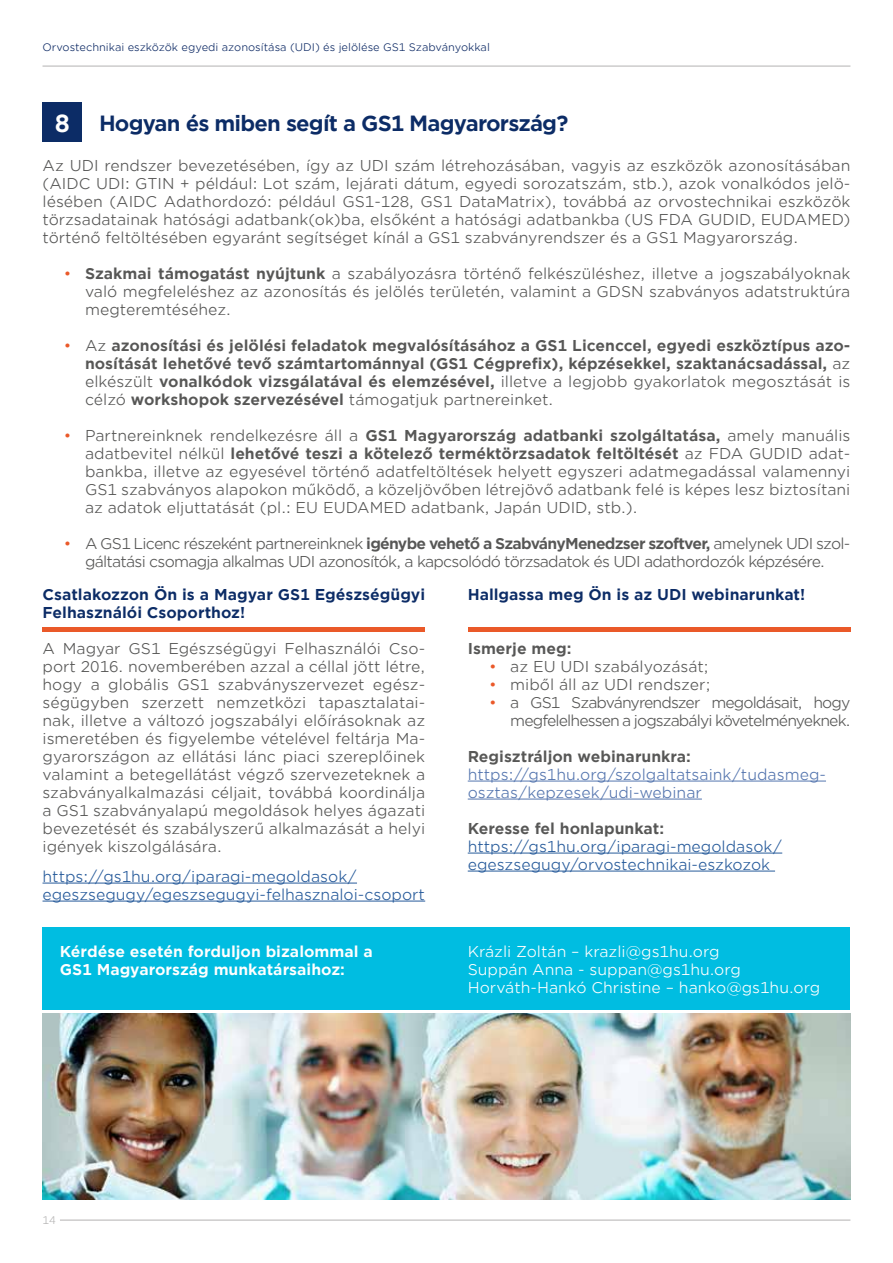
<style>
.page{position:relative;width:893px;height:1263px;background:#fff}
.page>*{position:absolute;margin:0;border:0;box-sizing:border-box;transform-origin:0 0}
.t1{font:700 21px "Gotham Office";letter-spacing:-.04em;color:#0c2c66}
.t2{font:15px/18px "Gotham Office";letter-spacing:-.025em;color:#575756;text-align:justify}
.t3{font:700 15px/18px "Gotham Office";color:#575756;text-align:justify}
.t4{font:15px/18px "Gotham Office";letter-spacing:-.05em;color:#575756;text-align:center}
.t5{font:15px/18px "Gotham Office";color:#275b9b}
.t6{font:700 15px/18px "Gotham Office";color:#0c2c66}
.t7{font:15px/18px "Gotham Office";color:#fff}
.t8{font:15px/18px "Gotham Office";letter-spacing:-.06em;color:#575756;text-align:right}
.t9{font:15px/18px "Gotham Office";color:#5576af}
.t10{font:700 15px/18px "Gotham Office";color:#fff}
.t11{font:15px "Gotham Office";color:#575756}
.t12{font:10.5px "Gotham Office";color:#102c66}
.t13{font:10.5px "Gotham Office";color:#b3b2b2}
.s1{font-size:24px;color:#fff}
.s2{color:#ea5929}
.s3{font-weight:700}
.s4{font-weight:400;color:#ea5929}
.s5{font-weight:400}
</style>
<div class="page">
<hr style="left:43px;top:66px;width:807px;height:1px;background:#b3b2b2">
<hr style="left:60px;top:1220px;width:790px;height:1px;background:#b3b2b2">
<div style="left:43px;top:927px;width:807px;height:83px;background:#00bde1"></div>
<div style="left:43px;top:102px;width:39px;height:40px;background:#0c2c66"></div>
<hr style="left:43px;top:883px;width:314px;height:1px;background:#275b9b">
<hr style="left:43px;top:901px;width:382px;height:1px;background:#275b9b">
<hr style="left:468px;top:781px;width:358px;height:1px;background:#5576af">
<hr style="left:468px;top:799px;width:234px;height:1px;background:#5576af">
<hr style="left:468px;top:853px;width:314px;height:1px;background:#275b9b">
<hr style="left:468px;top:871px;width:307px;height:1px;background:#275b9b">
<hr style="left:43px;top:628px;width:382px;height:4px;background:#ea5929">
<hr style="left:468px;top:628px;width:382px;height:4px;background:#ea5929">
<img style="left:43px;top:1014px;width:807px;height:185px">
<p class="t12" style="left:43px;top:40px;width:449px">Orvostechnikai eszközök egyedi azonosítása (UDI) és jelölése GS1 Szabványokkal</p>
<h1 class="t1" style="left:55px;top:108px;width:515px"><span class="s1">8</span> Hogyan és miben segít a GS1 Magyarország?</h1>
<p class="t2" style="left:43px;top:156px;width:809px">Az UDI rendszer bevezetésében, így az UDI szám létrehozásában, vagyis az eszközök azonosításában (AIDC UDI: GTIN + például: Lot szám, lejárati dátum, egyedi sorozatszám, stb.), azok vonalkódos jelö&shy;lésében (AIDC Adathordozó: például GS1-128, GS1 DataMatrix), továbbá az orvostechnikai eszközök törzsadatainak hatósági adatbank(ok)ba, elsőként a hatósági adatbankba (US FDA GUDID, EUDAMED) történő feltöltésében egyaránt segítséget kínál a GS1 szabványrendszer és a GS1 Magyarország.</p>
<p class="t2" style="left:85px;top:264px;width:767px;text-indent:-21px"><span class="s2">•</span> <span class="s3">Szakmai támogatást nyújtunk</span> a szabályozásra történő felkészüléshez, illetve a jogszabályoknak való megfeleléshez az azonosítás és jelölés területén, valamint a GDSN szabványos adatstruktúra megteremtéséhez.</p>
<p class="t3" style="left:85px;top:336px;width:767px;text-indent:-21px"><span class="s4">•</span> <span class="s5">Az</span> azonosítási és jelölési feladatok megvalósításához a GS1 Licenccel, egyedi eszköztípus azo&shy;nosítását lehetővé tevő számtartománnyal (GS1 Cégprefix), képzésekkel, szaktanácsadással, <span class="s5">az elkészült</span> vonalkódok vizsgálatával és elemzésével, <span class="s5">illetve a legjobb gyakorlatok megosztását is célzó</span> workshopok szervezésével <span class="s5">támogatjuk partnereinket.</span></p>
<p class="t2" style="left:85px;top:426px;width:767px;text-indent:-21px"><span class="s2">•</span> Partnereinknek rendelkezésre áll a <span class="s3">GS1 Magyarország adatbanki szolgáltatása,</span> amely manuális adatbevitel nélkül <span class="s3">lehetővé teszi a kötelező terméktörzsadatok feltöltését</span> az FDA GUDID adat&shy;bankba, illetve az egyesével történő adatfeltöltések helyett egyszeri adatmegadással valamennyi GS1 szabványos alapokon működő, a közeljövőben létrejövő adatbank felé is képes lesz biztosítani az adatok eljuttatását (pl.: EU EUDAMED adatbank, Japán UDID, stb.).</p>
<p class="t4" style="left:64px;top:534px;width:788px"><span class="s2">•</span> A GS1 Licenc részeként partnereinknek <span class="s3">igénybe vehető a SzabványMenedzser szoftver,</span> amelynek UDI szol&shy;gáltatási csomagja alkalmas UDI azonosítók, a kapcsolódó törzsadatok és UDI adathordozók képzésére.</p>
<p class="t6" style="left:43px;top:585px;width:384px">Csatlakozzon Ön is a Magyar GS1 Egészségügyi<br>Felhasználói Csoporthoz!</p>
<p class="t2" style="left:43px;top:639px;width:384px">A Magyar GS1 Egészségügyi Felhasználói Cso&shy;port 2016. novemberében azzal a céllal jött létre, hogy a globális GS1 szabványszervezet egész&shy;ségügyben szerzett nemzetközi tapasztalatai&shy;nak, illetve a változó jogszabályi előírásoknak az ismeretében és figyelembe vételével feltárja Ma&shy;gyarországon az ellátási lánc piaci szereplőinek valamint a betegellátást végző szervezeteknek a szabványalkalmazási céljait, továbbá koordinálja a GS1 szabványalapú megoldások helyes ágazati bevezetését és szabályszerű alkalmazását a helyi igények kiszolgálására.</p>
<p class="t5" style="left:43px;top:867px;width:384px">https://gs1hu.org/iparagi-megoldasok/ egeszsegugy/egeszsegugyi-felhasznaloi-csoport</p>
<p class="t6" style="left:468px;top:585px;width:339px">Hallgassa meg Ön is az UDI webinarunkat!</p>
<p class="t3" style="left:468px;top:639px;width:105px">Ismerje meg:</p>
<p class="t11" style="left:489px;top:656px;width:221px"><span class="s2">•</span> az EU UDI szabályozását;</p>
<p class="t11" style="left:489px;top:674px;width:223px"><span class="s2">•</span> miből áll az UDI rendszer;</p>
<p class="t8" style="left:489px;top:693px;width:363px"><span class="s2">•</span> a GS1 Szabványrendszer megoldásait, hogy megfelelhessen a jogszabályi követelményeknek.</p>
<p class="t3" style="left:468px;top:747px;width:225px">Regisztráljon webinarunkra:</p>
<p class="t9" style="left:468px;top:765px;width:360px">https://gs1hu.org/szolgaltatsaink/tudasmeg&shy;osztas/kepzesek/udi-webinar</p>
<p class="t3" style="left:468px;top:819px;width:198px">Keresse fel honlapunkat:</p>
<p class="t5" style="left:468px;top:837px;width:316px">https://gs1hu.org/iparagi-megoldasok/ egeszsegugy/orvostechnikai-eszkozok</p>
<p class="t10" style="left:60px;top:943px;width:314px">Kérdése esetén forduljon bizalommal a<br>GS1 Magyarország munkatársaihoz:</p>
<p class="t7" style="left:468px;top:942px;width:354px">Krázli Zoltán – krazli@gs1hu.org<br>Suppán Anna - suppan@gs1hu.org<br>Horváth-Hankó Christine – hanko@gs1hu.org</p>
<p class="t13" style="left:43px;top:1213px;width:15px">14</p>
</div>
